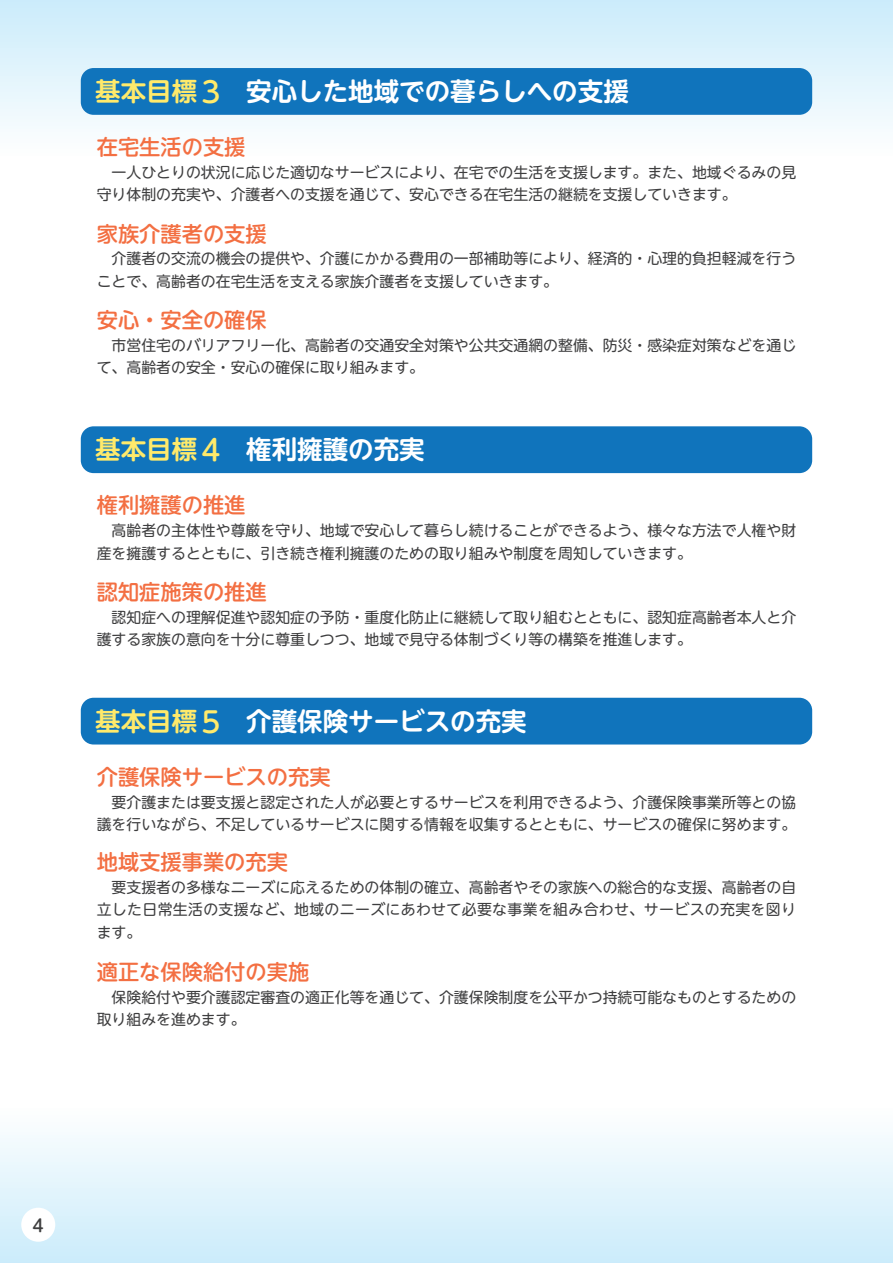
<style>
.page{position:relative;width:893px;height:1263px;background:#fff}
.page>*{position:absolute;margin:0;border:0;box-sizing:border-box;transform-origin:0 0}
.t1{font:700 25.5px "UD Shin M Go Pro De";color:#fff}
.t2{font:500 21.3px "UD Shin M Go Pro";color:#f36f42}
.t3{font:500 16.95px "UD Shin M Go Pro";color:#3e3e3f}
.t4{font:14.85px/22.4px "UD Shin M Go Pro";color:#3e3e3f}
.s1{color:#ffea6b}
.s2{font-family:"UD Shin M Go Pro";font-weight:500;font-size:28.65px;color:#ffea6b}
</style>
<div class="page">
<div style="left:0;top:0;width:893px;height:157px;background:linear-gradient(to bottom,#caecfa,#fefefe)"></div>
<div style="left:0;top:1106px;width:893px;height:157px;background:linear-gradient(to bottom,#fefefe,#cbecfa)"></div>
<div style="left:81px;top:426px;width:731px;height:47px;background:#1074bc;border-radius:13px"></div>
<div style="left:81px;top:698px;width:731px;height:46px;background:#1074bc;border-radius:13px"></div>
<div style="left:81px;top:68px;width:731px;height:47px;background:#1074bc;border-radius:13px"></div>
<div style="left:21px;top:1208px;width:34px;height:34px;background:#fff;border-radius:50%"></div>
<h1 class="t1" style="left:95px;top:71px;width:535px"><span class="s1">基本目標</span> <span class="s2">3</span> 安心した地域での暮らしへの支援</h1>
<h2 class="t2" style="left:97px;top:130px;width:150px">在宅生活の支援</h2>
<p class="t4" style="left:97px;top:160px;width:701px;text-indent:15px">一人ひとりの状況に応じた適切なサービスにより、在宅での生活を支援します。また、地域ぐるみの見守り体制の充実や、介護者への支援を通じて、安心できる在宅生活の継続を支援していきます。</p>
<h2 class="t2" style="left:97px;top:216px;width:172px">家族介護者の支援</h2>
<p class="t4" style="left:97px;top:247px;width:701px;text-indent:15px">介護者の交流の機会の提供や、介護にかかる費用の一部補助等により、経済的・心理的負担軽減を行うことで、高齢者の在宅生活を支える家族介護者を支援していきます。</p>
<h2 class="t2" style="left:97px;top:303px;width:172px">安心・安全の確保</h2>
<p class="t4" style="left:97px;top:333px;width:701px;text-indent:15px">市営住宅のバリアフリー化、高齢者の交通安全対策や公共交通網の整備、防災・感染症対策などを通じて、高齢者の安全・安心の確保に取り組みます。</p>
<h1 class="t1" style="left:95px;top:429px;width:331px"><span class="s1">基本目標</span> <span class="s2">4</span> 権利擁護の充実</h1>
<h2 class="t2" style="left:97px;top:488px;width:150px">権利擁護の推進</h2>
<p class="t4" style="left:97px;top:519px;width:701px;text-indent:15px">高齢者の主体性や尊厳を守り、地域で安心して暮らし続けることができるよう、様々な方法で人権や財産を擁護するとともに、引き続き権利擁護のための取り組みや制度を周知していきます。</p>
<h2 class="t2" style="left:97px;top:575px;width:172px">認知症施策の推進</h2>
<p class="t4" style="left:97px;top:605px;width:701px;text-indent:15px">認知症への理解促進や認知症の予防・重度化防止に継続して取り組むとともに、認知症高齢者本人と介護する家族の意向を十分に尊重しつつ、地域で見守る体制づくり等の構築を推進します。</p>
<h1 class="t1" style="left:95px;top:700px;width:433px"><span class="s1">基本目標</span> <span class="s2">5</span> 介護保険サービスの充実</h1>
<h2 class="t2" style="left:97px;top:759px;width:235px">介護保険サービスの充実</h2>
<p class="t4" style="left:97px;top:790px;width:701px;text-align:right">要介護または要支援と認定された人が必要とするサービスを利用できるよう、介護保険事業所等との協議を行いながら、不足しているサービスに関する情報を収集するとともに、サービスの確保に努めます。</p>
<h2 class="t2" style="left:97px;top:845px;width:193px">地域支援事業の充実</h2>
<p class="t4" style="left:97px;top:875px;width:701px;text-align:justify;text-indent:15px">要支援者の多様なニーズに応えるための体制の確立、高齢者やその家族への総合的な支援、高齢者の自立した日常生活の支援など、地域のニーズにあわせて必要な事業を組み合わせ、サービスの充実を図ります。</p>
<h2 class="t2" style="left:97px;top:954px;width:214px">適正な保険給付の実施</h2>
<p class="t4" style="left:97px;top:985px;width:701px;text-indent:15px">保険給付や要介護認定審査の適正化等を通じて、介護保険制度を公平かつ持続可能なものとするための取り組みを進めます。</p>
<p class="t3" style="left:33px;top:1211px;width:13px">4</p>
</div>
